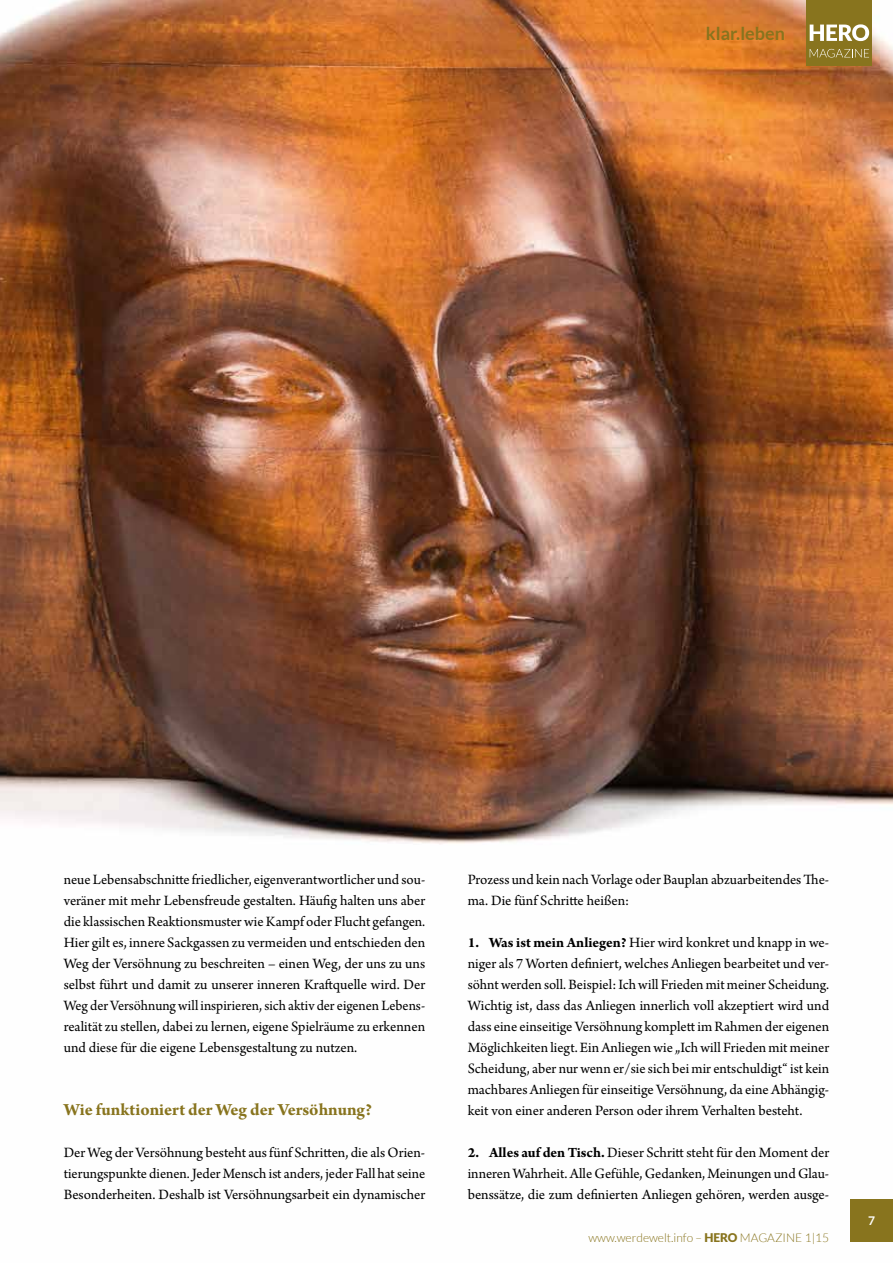
<style>
.page{position:relative;width:893px;height:1263px;background:#fff}
.page>*{position:absolute;margin:0;border:0;box-sizing:border-box;transform-origin:0 0}
.t1{font:700 18px "Arno Pro";color:#88741e}
.t2{font:700 18px "Lato";color:#88741e}
.t3{font:15px/21px "Arno Pro";letter-spacing:-.005em;color:#000;text-align:justify}
.t4{font:300 12px "Lato";color:#88741e}
.t5{font:700 12px "Lato";color:#fff}
.s1{font-weight:700}
.s2{font-weight:900}
</style>
<div class="page">
<img style="left:0;top:0;width:893px;height:844px">
<div style="left:850px;top:1199px;width:43px;height:43px;background:#88741e"></div>
<div style="left:806px;top:0;width:66px;height:65px;background:#88741e"></div>
<svg style="left:810px;top:24px;width:59px;height:17px"></svg>
<svg style="left:810px;top:49px;width:59px;height:9px"></svg>
<p class="t2" style="left:706px;top:23px;width:80px">klar.leben</p>
<p class="t3" style="left:64px;top:870px;width:363px">neue Lebensabschnitte friedlicher, eigenverantwortlicher und sou&shy;veräner mit mehr Lebensfreude gestalten. Häufig halten uns aber die klassischen Reaktionsmuster wie Kampf oder Flucht gefangen.<br>Hier gilt es, innere Sackgassen zu vermeiden und entschieden den Weg der Versöhnung zu beschreiten – einen Weg, der uns zu uns selbst führt und damit zu unserer inneren Kraftquelle wird. Der Weg der Versöhnung will inspirieren, sich aktiv der eigenen Lebens&shy;realität zu stellen, dabei zu lernen, eigene Spielräume zu erkennen und diese für die eigene Lebensgestaltung zu nutzen.</p>
<p class="t1" style="left:64px;top:1099px;width:310px">Wie funktioniert der Weg der Versöhnung?</p>
<p class="t3" style="left:64px;top:1143px;width:363px">Der Weg der Versöhnung besteht aus fünf Schritten, die als Orien&shy;tierungspunkte dienen. Jeder Mensch ist anders, jeder Fall hat seine Besonderheiten. Deshalb ist Versöhnungsarbeit ein dynamischer</p>
<p class="t3" style="left:468px;top:870px;width:363px">Prozess und kein nach Vorlage oder Bauplan abzuarbeitendes The&shy;ma. Die fünf Schritte heißen:</p>
<p class="t3" style="left:468px;top:933px;width:363px"><span class="s1">1. Was ist mein Anliegen?</span> Hier wird konkret und knapp in we&shy;niger als 7 Worten definiert, welches Anliegen bearbeitet und ver&shy;söhnt werden soll. Beispiel: Ich will Frieden mit meiner Scheidung.<br>Wichtig ist, dass das Anliegen innerlich voll akzeptiert wird und dass eine einseitige Versöhnung komplett im Rahmen der eigenen Möglichkeiten liegt. Ein Anliegen wie „Ich will Frieden mit meiner Scheidung, aber nur wenn er/sie sich bei mir entschuldigt“ ist kein machbares Anliegen für einseitige Versöhnung, da eine Abhängig&shy;keit von einer anderen Person oder ihrem Verhalten besteht.</p>
<p class="t3" style="left:468px;top:1143px;width:363px"><span class="s1">2. Alles auf den Tisch.</span> Dieser Schritt steht für den Moment der inneren Wahrheit. Alle Gefühle, Gedanken, Meinungen und Glau&shy;benssätze, die zum definierten Anliegen gehören, werden ausge-</p>
<p class="t4" style="left:588px;top:1231px;width:242px">www.werdewelt.info – <span class="s2">HERO</span> MAGAZINE 1|15</p>
<p class="t5" style="left:868px;top:1214px;width:8px">7</p>
</div>
